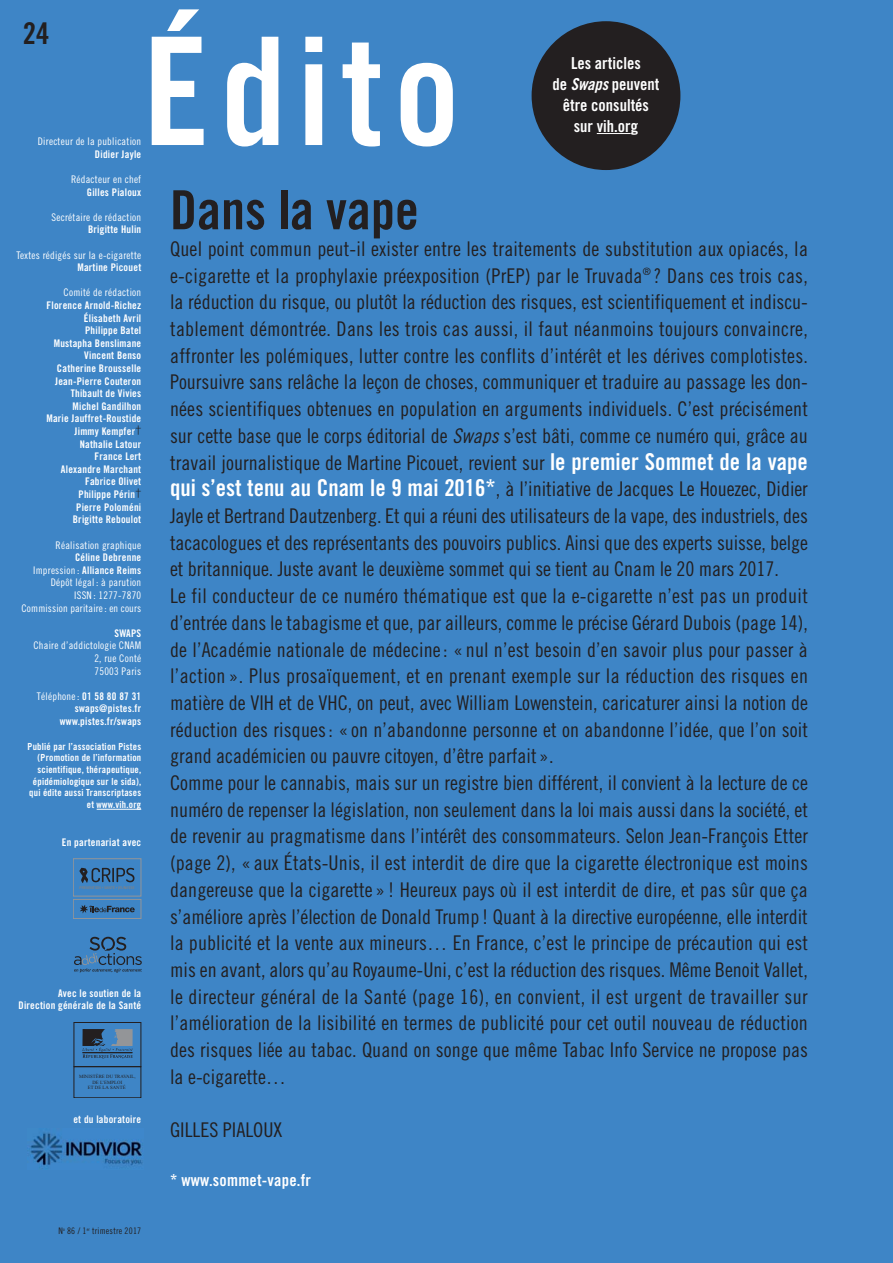
<style>
.page{position:relative;width:893px;height:1263px;background:#3e85c6}
.page>*{position:absolute;margin:0;border:0;box-sizing:border-box;transform-origin:0 0}
.t1{font:150px "Trade Gothic Bold Cond Twenty";letter-spacing:.07em;color:#fff}
.t2{font:54px "Trade Gothic Bold Cond Twenty";color:#231f20}
.t3{font:30px "Trade Gothic Bold Cond Twenty";color:#231f20}
.t4{font:20.25px/26.7px "Trade Gothic Cond Eighteen";letter-spacing:.005em;color:#231f20}
.t5{font:16.5px/21px "Trade Gothic Bold Cond Twenty";color:#fff;text-align:center}
.t6{font:10.5px/12.6px "Trade Gothic Bold Cond Twenty";letter-spacing:.02em;color:#fff;text-align:right}
.t7{font:10.5px/12.6px "Trade Gothic Cond Eighteen";letter-spacing:.02em;color:#fff;text-align:right}
.t8{font:9.75px/11.7px "Trade Gothic Bold Cond Twenty";letter-spacing:.02em;color:#fff;text-align:right}
.t9{font:9px "Trade Gothic Cond Eighteen";letter-spacing:.02em;color:#231f20}
.t10{font:4.8px/5.7px "Times New Roman";letter-spacing:.01em;color:#231f20;text-align:center}
.s1{font-family:"Trade Gothic Cond Eighteen"}
.s2{font-family:"Trade Gothic Bold Cond Twenty"}
.s3{font-style:italic}
.s4{font-family:"Trade Gothic Bold Cond Twenty";font-size:23.25px;color:#fff}
</style>
<div class="page">
<hr style="left:97px;top:809px;width:44px;height:1px;background:#fff">
<div style="left:74px;top:1066px;width:67px;height:32px;border:1px solid #231f20"></div>
<div style="left:74px;top:1022px;width:67px;height:45px;border:1px solid #231f20"></div>
<svg style="left:82px;top:1029px;width:51px;height:30px"></svg>
<img style="left:30px;top:1133px;width:113px;height:33px">
<svg style="left:74px;top:937px;width:68px;height:35px"></svg>
<div style="left:532px;top:21px;width:148px;height:149px;background:#231f20;border-radius:50%"></div>
<hr style="left:597px;top:133px;width:34px;height:1px;background:#fff">
<div style="left:73px;top:859px;width:68px;height:37px;border:1px solid #939598"></div>
<div style="left:73px;top:899px;width:68px;height:19px;border:1px solid #939598"></div>
<svg style="left:79px;top:868px;width:55px;height:22px"></svg>
<svg style="left:80px;top:905px;width:55px;height:8px"></svg>
<h3 class="t3" style="left:23px;top:22px;width:28px">24</h3>
<p class="t7" style="left:38px;top:136px;width:105px">Directeur de la publication</p>
<p class="t6" style="left:95px;top:149px;width:48px">Didier Jayle</p>
<p class="t7" style="left:71px;top:174px;width:72px">Rédacteur en chef</p>
<p class="t6" style="left:87px;top:186px;width:56px">Gilles Pialoux</p>
<p class="t7" style="left:52px;top:212px;width:91px">Secrétaire de rédaction</p>
<p class="t6" style="left:88px;top:224px;width:55px">Brigitte Hulin</p>
<p class="t7" style="left:17px;top:249px;width:126px">Textes rédigés sur la e-cigarette</p>
<p class="t6" style="left:77px;top:262px;width:65px">Martine Picouet</p>
<p class="t7" style="left:64px;top:287px;width:79px">Comité de rédaction</p>
<p class="t6" style="left:46px;top:300px;width:96px">Florence Arnold-Richez<br>Élisabeth Avril<br>Philippe Batel<br>Mustapha Benslimane<br>Vincent Benso<br>Catherine Brousselle<br>Jean-Pierre Couteron<br>Thibault de Vivies<br>Michel Gandilhon<br>Marie Jauffret-Roustide<br>Jimmy Kempfer<sup>†<br></sup>Nathalie Latour<br>France Lert<br>Alexandre Marchant<br>Fabrice Olivet<br>Philippe Périn<sup>†<br></sup>Pierre Poloméni<br>Brigitte Reboulot</p>
<p class="t7" style="left:56px;top:539px;width:87px">Réalisation graphique</p>
<p class="t6" style="left:33px;top:552px;width:110px">Céline Debrenne<br><span class="s1">Impression :</span> Alliance Reims</p>
<p class="t7" style="left:22px;top:577px;width:121px">Dépôt légal : à parution<br>ISSN : 1277-7870<br>Commission paritaire : en cours</p>
<p class="t6" style="left:114px;top:627px;width:28px">SWAPS</p>
<p class="t7" style="left:94px;top:640px;width:48px;text-align:justify;text-indent:-61px">Chaire d’addictologie CNAM 2, rue Conté 75003 Paris</p>
<p class="t7" style="left:37px;top:690px;width:106px">Téléphone : <span class="s2">01 58 80 87 31</span></p>
<p class="t6" style="left:60px;top:703px;width:83px">swaps@pistes.fr www.pistes.fr/swaps</p>
<p class="t8" style="left:28px;top:741px;width:115px">Publié par l’association Pistes (Promotion de l’information scientifique, thérapeutique, épidémiologique sur le sida), qui édite aussi Transcriptases et www.vih.org</p>
<p class="t6" style="left:62px;top:836px;width:81px">En partenariat avec</p>
<p class="t6" style="left:19px;top:987px;width:124px">Avec le soutien de la<br>Direction générale de la Santé</p>
<p class="t10" style="left:79px;top:1073px;width:58px">MINISTÈRE DU TRAVAIL,<br>DE L’EMPLOI<br>ET DE LA SANTÉ</p>
<p class="t6" style="left:73px;top:1113px;width:69px">et du laboratoire</p>
<h1 class="t1" style="left:143px;top:37px;width:319px">Édito</h1>
<p class="t5" style="left:552px;top:54px;width:109px">Les articles<br>de <span class="s3">Swaps</span>peuvent être consultés sur vih.org</p>
<h2 class="t2" style="left:170px;top:190px;width:250px">Dans la vape</h2>
<p class="t4" style="left:170px;top:237px;width:639px">Quel point commun peut-il exister entre les traitements de substitution aux opiacés, la e-cigarette et la prophylaxie préexposition (PrEP) par le Truvada<sup>®</sup> ? Dans ces trois cas, la réduction du risque, ou plutôt la réduction des risques, est scientifiquement et indiscu&shy;tablement démontrée. Dans les trois cas aussi, il faut néanmoins toujours convaincre, affronter les polémiques, lutter contre les conflits d’intérêt et les dérives complotistes.<br>Poursuivre sans relâche la leçon de choses, communiquer et traduire au passage les don&shy;nées scientifiques obtenues en population en arguments individuels. C’est précisément sur cette base que le corps éditorial de <span class="s3">Swaps</span>s’est bâti, comme ce numéro qui, grâce au travail journalistique de Martine Picouet, revient sur <span class="s4">le premier Sommet de la vape qui s’est tenu au Cnam le 9 mai 2016*</span>, à l’initiative de Jacques Le Houezec, Didier Jayle et Bertrand Dautzenberg. Et qui a réuni des utilisateurs de la vape, des industriels, des tacacologues et des représentants des pouvoirs publics. Ainsi que des experts suisse, belge et britannique. Juste avant le deuxième sommet qui se tient au Cnam le 20 mars 2017.<br>Le fil conducteur de ce numéro thématique est que la e-cigarette n’est pas un produit d’entrée dans le tabagisme et que, par ailleurs, comme le précise Gérard Dubois (page 14), de l’Académie nationale de médecine : « nul n’est besoin d’en savoir plus pour passer à l’action ». Plus prosaïquement, et en prenant exemple sur la réduction des risques en matière de VIH et de VHC, on peut, avec William Lowenstein, caricaturer ainsi la notion de réduction des risques : « on n’abandonne personne et on abandonne l’idée, que l’on soit grand académicien ou pauvre citoyen, d’être parfait».<br>Comme pour le cannabis, mais sur un registre bien différent, il convient à la lecture de ce numéro de repenser la législation, non seulement dans la loi mais aussi dans la société, et de revenir au pragmatisme dans l’intérêt des consommateurs. Selon Jean-François Etter (page 2), « aux États-Unis, il est interdit de dire que la cigarette électronique est moins dangereuse que la cigarette » ! Heureux pays où il est interdit de dire, et pas sûr que ça s’améliore après l’élection de Donald Trump! Quant à la directive européenne, elle interdit la publicité et la vente aux mineurs… En France, c’est le principe de précaution qui est mis en avant, alors qu’au Royaume-Uni, c’est la réduction des risques. Même Benoit Vallet, le directeur général de la Santé (page 16), en convient, il est urgent de travailler sur l’amélioration de la lisibilité en termes de publicité pour cet outil nouveau de réduction des risques liée au tabac. Quand on songe que même Tabac Info Service ne propose pas la e-cigarette…</p>
<p class="t4" style="left:170px;top:1118px;width:114px">GILLES PIALOUX</p>
<p class="t5" style="left:170px;top:1171px;width:143px">* www.sommet-vape.fr</p>
<p class="t9" style="left:58px;top:1227px;width:84px">N<sup>o</sup> 86 / 1<sup>er</sup> trimestre 2017</p>
</div>
